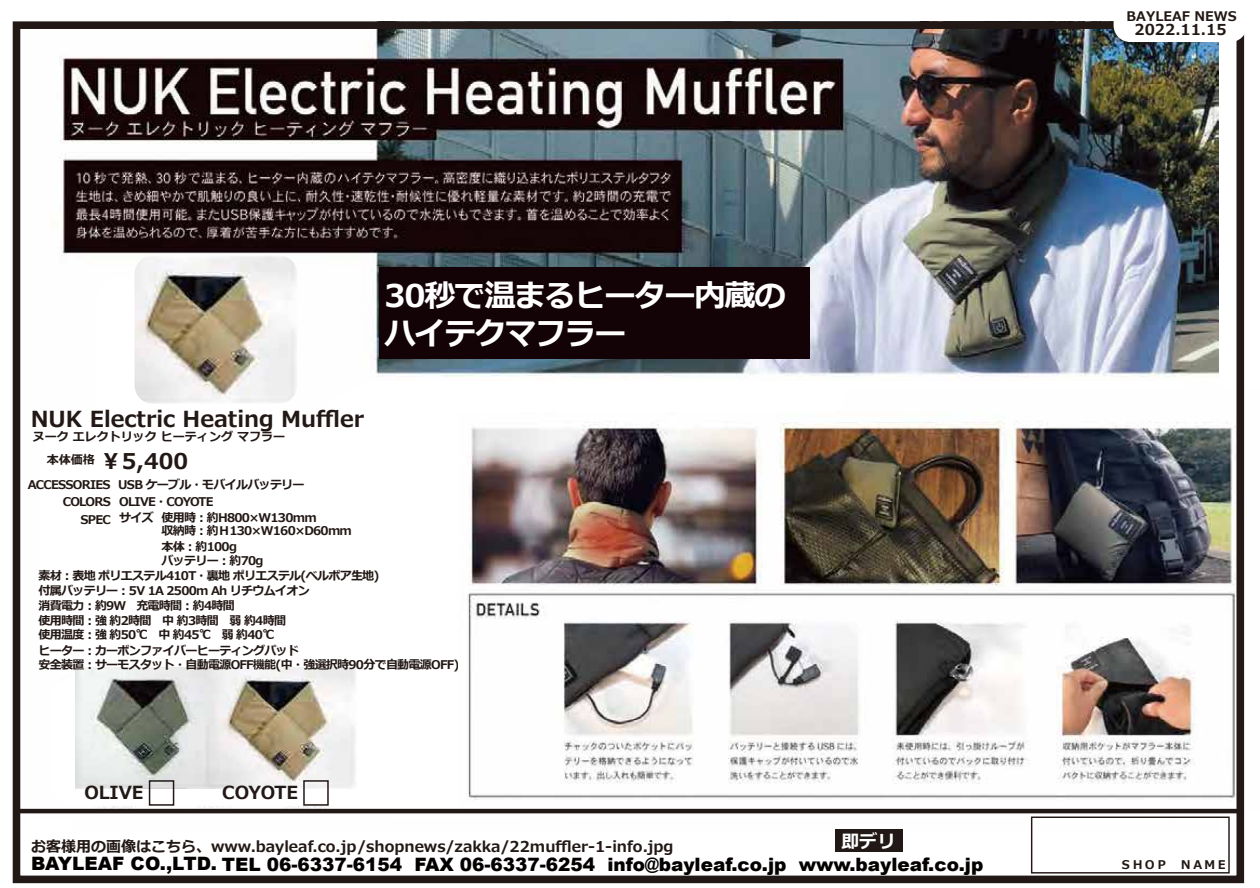
<style>
.page{position:relative;width:1260px;height:888px;background:#fff}
.page>*{position:absolute;margin:0;border:0;box-sizing:border-box;transform-origin:0 0}
.t1{font:700 31.2px/37.5px "Meiryo";letter-spacing:-.04em;color:#fff}
.t2{font:700 22.05px "Meiryo";color:#221815}
.t3{font:700 21.75px "Meiryo";color:#221815}
.t4{font:900 18.45px "Arial";color:#040000}
.t5{font:700 18px "Meiryo";color:#221815}
.t6{font:700 18px "Meiryo";color:#fff}
.t7{font:700 15px "Meiryo";color:#221815}
.t8{font:700 13.2px "Meiryo";color:#221815}
.t9{font:700 12px/15px "Meiryo";letter-spacing:-.06em;color:#221815}
.t10{font:700 12px "Meiryo";color:#221815}
</style>
<div class="page">
<img style="left:22px;top:30px;width:1197px;height:801px">
<div style="left:97px;top:277px;width:193px;height:160px;background:#fff;border-radius:20px"></div>
<div style="left:49px;top:677px;width:319px;height:129px;background:#fff;border-radius:24px"></div>
<div style="left:39px;top:432px;width:329px;height:240px;background:#fff;border-radius:33px"></div>
<div style="left:309px;top:381px;width:927px;height:430px;background:#fff;border-radius:74px"></div>
<div style="left:25px;top:817px;width:49px;height:40px;background:#fff;border-radius:5px"></div>
<img style="left:135px;top:256px;width:162px;height:148px">
<div style="left:1031px;top:817px;width:199px;height:57px;border:1px solid #221815"></div>
<img style="left:75px;top:668px;width:281px;height:121px">
<img style="left:458px;top:387px;width:787px;height:425px">
<div style="left:13px;top:21px;width:1231px;height:862px;border:8px solid #221815"></div>
<hr style="left:18px;top:809px;width:1221px;height:4px;background:#221815">
<div style="left:379px;top:268px;width:431px;height:91px;background:#130306"></div>
<div style="left:1114px;top:6px;width:133px;height:36px;background:#fff;border-radius:17px"></div>
<div style="left:438px;top:383px;width:406px;height:30px;background:#fff;border-radius:13px"></div>
<div style="left:149px;top:780px;width:25px;height:26px;border:2px solid #221815"></div>
<div style="left:303px;top:780px;width:26px;height:26px;border:2px solid #221815"></div>
<div style="left:835px;top:829px;width:68px;height:23px;background:#221815"></div>
<h1 class="t1" style="left:385px;top:278px;width:403px">30秒で温まるヒーター内蔵のハイテクマフラー</h1>
<h2 class="t2" style="left:31px;top:403px;width:335px">NUK Electric Heating Muffler</h2>
<p class="t10" style="left:33px;top:428px;width:254px">ヌーク エレクトリック ヒーティング マフラー</p>
<h3 class="t3" style="left:47px;top:445px;width:143px"><sup>本体価格　</sup>￥5,400</h3>
<p class="t9" style="left:28px;top:478px;width:85px;line-height:16.2px;text-align:right">ACCESSORIES<br>COLORS</p>
<p class="t9" style="left:118px;top:478px;width:188px;line-height:16.2px">USB ケーブル・モバイルバッテリー<br>OLIVE・COYOTE</p>
<p class="t9" style="left:80px;top:513px;width:75px">SPEC サイズ</p>
<p class="t9" style="left:162px;top:512px;width:192px;line-height:12.8px">使用時︓約H800×W130mm<br>収納時︓約Ｈ130×W160×D60mm</p>
<p class="t9" style="left:162px;top:540px;width:103px;line-height:13.6px">本体︓約100g<br>バッテリー︓約70g</p>
<p class="t9" style="left:39px;top:569px;width:343px">素材︓表地 ポリエステル410T・裏地 ポリエステル(ベルボア生地)付属バッテリー︓5V 1A 2500m Ah リチウムイオン<br>消費電力︓約9Ｗ　充電時間︓約4時間<br>使用時間︓強 約2時間　中 約3時間　弱 約4時間<br>使用温度︓強 約50℃　中 約45℃　弱 約40℃<br>ヒーター︓カーボンファイバーヒーティングパッド</p>
<p class="t9" style="left:39px;top:658px;width:422px">安全装置︓サーモスタット・自動電源OFF機能(中・強選択時90分で自動電源OFF)</p>
<h3 class="t5" style="left:84px;top:780px;width:61px">OLIVE</h3>
<h3 class="t5" style="left:222px;top:780px;width:78px">COYOTE</h3>
<p class="t8" style="left:1127px;top:7px;width:112px">BAYLEAF NEWS</p>
<p class="t7" style="left:1135px;top:19px;width:93px">2022.11.15</p>
<h3 class="t6" style="left:842px;top:829px;width:55px">即デリ</h3>
<p class="t7" style="left:31px;top:836px;width:644px">お客様用の画像はこちら、www.bayleaf.co.jp/shopnews/zakka/22muffler-1-info.jpg</p>
<h3 class="t4" style="left:31px;top:851px;width:954px">BAYLEAF CO.,LTD. TEL 06-6337-6154 FAX 06-6337-6254 info@bayleaf.co.jp www.bayleaf.co.jp</h3>
<p class="t10" style="left:1120px;top:856px;width:109px">ＳＨＯＰ　ＮＡＭＥ</p>
</div>
